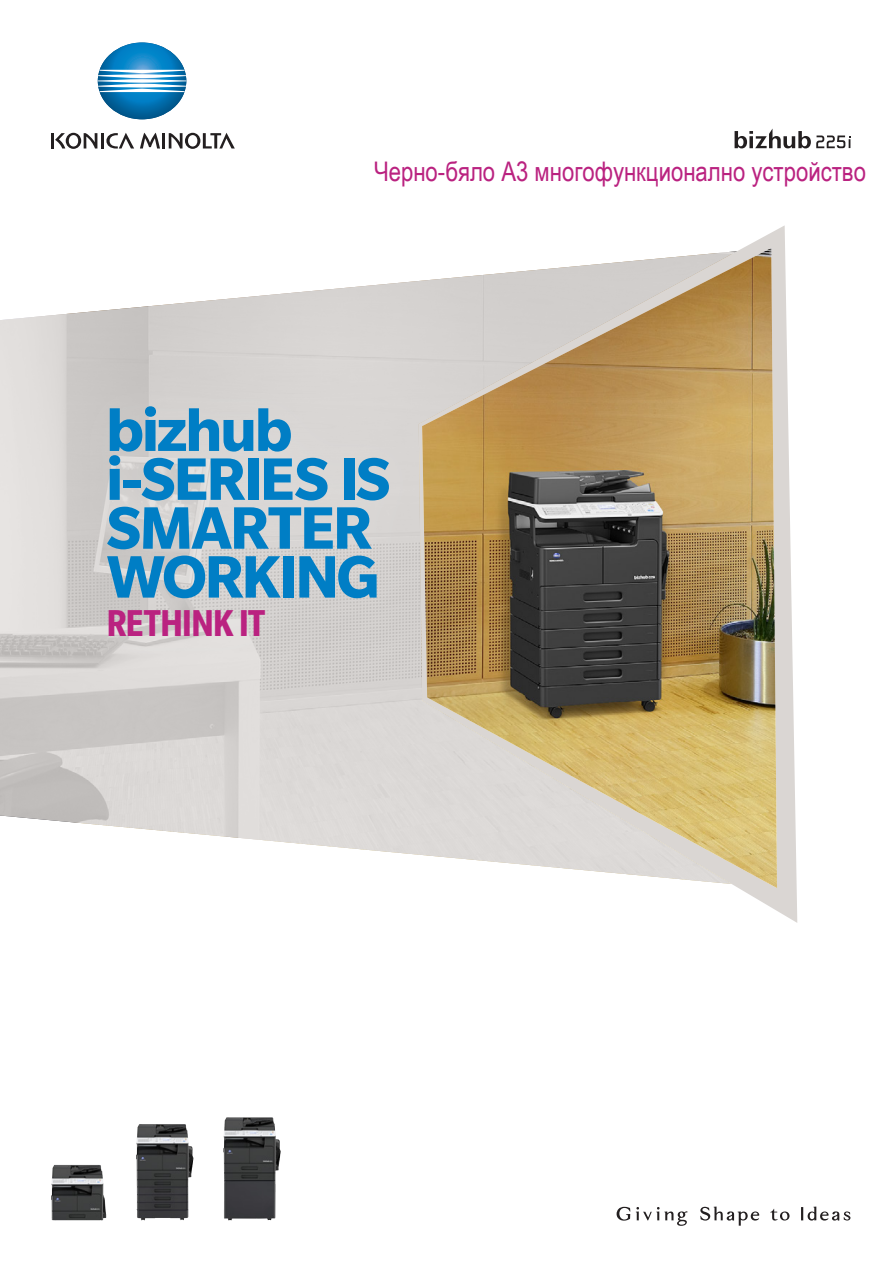
<style>
.page{position:relative;width:893px;height:1263px;background:#fff}
.page>*{position:absolute;margin:0;border:0;box-sizing:border-box;transform-origin:0 0}
.t1{font:700 65.25px/48.9px "Slate Pro";letter-spacing:-.03em;color:#007ec5}
.t2{font:700 condensed 40.8px "Slate Pro";letter-spacing:-.03em;color:#ba2280}
.Brochure_Introhead_B{font:27px "Arial Narrow";color:#ba2280}
</style>
<div class="page">
<svg style="left:739px;top:225px;width:58px;height:698px;fill:#dad6d3"></svg>
<img style="left:732px;top:248px;width:45px;height:640px">
<svg style="left:0;top:251px;width:737px;height:633px;background:#c6baa6"></svg>
<div style="left:60px;top:360px;width:379px;height:328px;background:#fff;opacity:.1"></div>
<svg style="left:735px;top:129px;width:115px;height:19px"></svg>
<svg style="left:700px;top:1206px;width:59px;height:20px"></svg>
<svg style="left:801px;top:1206px;width:49px;height:14px"></svg>
<svg style="left:617px;top:1207px;width:13px;height:13px"></svg>
<svg style="left:636px;top:1207px;width:51px;height:19px"></svg>
<svg style="left:770px;top:1209px;width:20px;height:11px"></svg>
<svg style="left:98px;top:43px;width:88px;height:76px"></svg>
<hr style="left:51px;top:133px;width:3px;height:15px;background:#231f20">
<hr style="left:101px;top:133px;width:3px;height:15px;background:#231f20">
<hr style="left:162px;top:133px;width:3px;height:15px;background:#231f20">
<svg style="left:106px;top:133px;width:28px;height:16px"></svg>
<svg style="left:55px;top:133px;width:42px;height:16px"></svg>
<svg style="left:169px;top:133px;width:66px;height:16px"></svg>
<svg style="left:140px;top:133px;width:20px;height:15px"></svg>
<img style="left:51px;top:1165px;width:55px;height:55px">
<img style="left:223px;top:1117px;width:57px;height:103px">
<img style="left:136px;top:1124px;width:47px;height:96px">
<p class="Brochure_Introhead_B" style="left:374px;top:151px;width:493px">Черно-бяло A3 многофункционално устройство</p>
<p class="t1" style="left:106px;top:405px;width:286px">bizhub i-SERIES IS<br>SMARTER<br>WORKING</p>
<p class="t2" style="left:106px;top:601px;width:160px">RETHINK IT</p>
</div>
